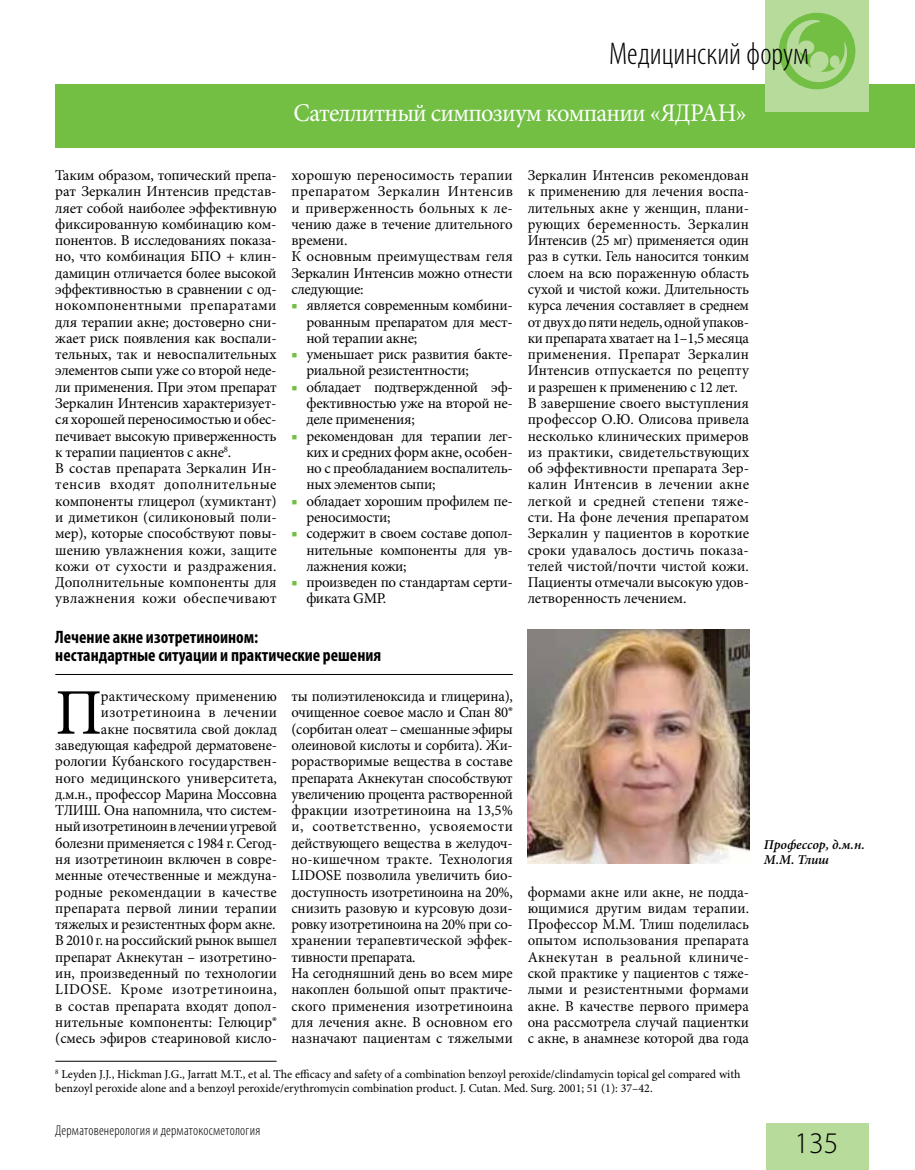
<style>
.page{position:relative;width:915px;height:1170px;background:#fff}
.page>*{position:absolute;margin:0;border:0;box-sizing:border-box;transform-origin:0 0}
.t1{font:65.1px "Minion Pro";color:#000}
.t2{font:300 condensed 31.5px "Myriad Pro";color:#000}
.t3{font:300 30px "Myriad Pro";color:#000}
.t4{font:25.5px "Minion Pro";letter-spacing:-.03em;color:#fff;scale:.96 1}
.t5{font:700 condensed 18px/18px "Myriad Pro";color:#000}
.t6{font:15px/16.4px "Minion Pro";letter-spacing:-.005em;color:#000}
.t7{font:300 condensed 14.25px "Myriad Pro";letter-spacing:.015em;color:#000}
.t8{font:italic 600 13.5px/15px "Minion Pro";color:#000}
.t9{font:12px/13.5px "Minion Pro";color:#000}
.s1{color:#72bf44}
</style>
<div class="page">
<div style="left:55px;top:84px;width:859px;height:63px;background:#72bf44"></div>
<div style="left:765px;top:1123px;width:102px;height:46px;background:#b7db9b"></div>
<div style="left:764px;top:0;width:103px;height:111px;background:#b7db9b"></div>
<div style="left:778px;top:13px;width:77px;height:76px;background:#72bf44;border-radius:50%"></div>
<svg style="left:784px;top:20px;width:63px;height:63px"></svg>
<hr style="left:55px;top:1060px;width:221px;height:1px;background:#000">
<img style="left:527px;top:629px;width:221px;height:234px">
<hr style="left:55px;top:674px;width:457px;height:1px;background:#000">
<h2 class="t2" style="left:608px;top:35px;width:201px">Медицинский форум</h2>
<h3 class="t4" style="left:293px;top:95px;width:473px">Сателлитный симпозиум компании «ЯДРАН»</h3>
<p class="t6" style="left:55px;top:167px;width:223px">Таким образом, топический препа&shy;рат Зеркалин Интенсив представ&shy;ляет собой наиболее эффективную фиксированную комбинацию ком&shy;понентов. В исследованиях показа&shy;но, что комбинация БПО + клин&shy;дамицин отличается более высокой эффективностью в сравнении с од&shy;нокомпонентными препаратами для терапии акне; достоверно сни&shy;жает риск появления как воспали&shy;тельных, так и невоспалительных элементов сыпи уже со второй неде&shy;ли применения. При этом препарат<br>Зеркалин Интенсив характеризует&shy;ся хорошей переносимостью и обес&shy;печивает высокую приверженность к терапии пациентов с акне<sup>8</sup>.<br>В состав препарата Зеркалин Ин&shy;тенсив входят дополнительные компоненты глицерол (хумиктант) и диметикон (силиконовый поли&shy;мер), которые способствуют повы&shy;шению увлажнения кожи, защите кожи от сухости и раздражения.<br>Дополнительные компоненты для увлажнения кожи обеспечивают</p>
<p class="t6" style="left:291px;top:167px;width:223px">хорошую переносимость терапии препаратом Зеркалин Интенсив и приверженность больных к ле&shy;чению даже в течение длительного времени.<br>К основным преимуществам геля<br>Зеркалин Интенсив можно отнести следующие:</p>
<p class="t6" style="left:306px;top:297px;width:208px;text-align:justify;text-indent:-15px"><span class="s1">■</span> является современным комбини&shy;рованным препаратом для мест&shy;ной терапии акне;</p>
<p class="t6" style="left:306px;top:346px;width:208px;text-indent:-15px"><span class="s1">■</span> уменьшает риск развития бакте&shy;риальной резистентности;</p>
<p class="t6" style="left:306px;top:379px;width:208px;text-align:justify;text-indent:-15px"><span class="s1">■</span> обладает подтвержденной эф&shy;фективностью уже на второй не&shy;деле применения;</p>
<p class="t6" style="left:306px;top:427px;width:208px;text-align:justify;text-indent:-15px"><span class="s1">■</span> рекомендован для терапии лег&shy;ких и средних форм акне, особен&shy;но с преобладанием воспалитель&shy;ных элементов сыпи;</p>
<p class="t6" style="left:306px;top:493px;width:208px;text-indent:-15px"><span class="s1">■</span> обладает хорошим профилем пе&shy;реносимости;</p>
<p class="t6" style="left:306px;top:525px;width:208px;text-align:justify;text-indent:-15px"><span class="s1">■</span> содержит в своем составе допол&shy;нительные компоненты для ув&shy;лажнения кожи;</p>
<p class="t6" style="left:306px;top:574px;width:208px;text-indent:-15px"><span class="s1">■</span> произведен по стандартам серти&shy;фиката GMP.</p>
<p class="t5" style="left:55px;top:628px;width:327px">Лечение акне изотретиноином:<br>нестандартные ситуации и практические решения</p>
<p class="t6" style="left:55px;top:688px;width:223px;text-align:right">рактическому применению изотретиноина в лечении<br>акне посвятила свой доклад заведующая кафедрой дерматовене&shy;рологии Кубанского государствен&shy;ного медицинского университета, д.м.н., профессор Марина Моссовна<br>ТЛИШ. Она напомнила, что систем&shy;ный изотретиноин в лечении угревой болезни применяется с 1984 г. Сегод&shy;ня изотретиноин включен в совре&shy;менные отечественные и междуна&shy;родные рекомендации в качестве препарата первой линии терапии тяжелых и резистентных форм акне.<br>В 2010 г. на российский рынок вышел препарат Акнекутан – изотретино&shy;ин, произведенный по технологии<br>LIDOSE. Кроме изотретиноина, в состав препарата входят допол&shy;нительные компоненты: Гелюцир® (смесь эфиров стеариновой кисло-</p>
<p class="t6" style="left:291px;top:688px;width:223px">ты полиэтиленоксида и глицерина), очищенное соевое масло и Спан 80® (сорбитан олеат – смешанные эфиры олеиновой кислоты и сорбита). Жи&shy;рорастворимые вещества в составе препарата Акнекутан способствуют увеличению процента растворенной фракции изотретиноина на 13,5% и, соответственно, усвояемости действующего вещества в желудоч&shy;но-кишечном тракте. Технология LIDOSE позволила увеличить био&shy;доступность изотретиноина на 20%, снизить разовую и курсовую дози&shy;ровку изотретиноина на 20% при со&shy;хранении терапевтической эффек&shy;тивности препарата.<br>На сегодняшний день во всем мире накоплен большой опыт практиче&shy;ского применения изотретиноина для лечения акне. В основном его назначают пациентам с тяжелыми</p>
<h1 class="t1" style="left:55px;top:669px;width:48px">П</h1>
<p class="t6" style="left:527px;top:167px;width:223px">Зеркалин Интенсив рекомендован к применению для лечения воспа&shy;лительных акне у женщин, плани&shy;рующих беременность. Зеркалин<br>Интенсив (25 мг) применяется один раз в сутки. Гель наносится тонким слоем на всю пораженную область сухой и чистой кожи. Длительность курса лечения составляет в среднем от двух до пяти недель, одной упаков&shy;ки препарата хватает на 1–1,5 месяца применения. Препарат Зеркалин<br>Интенсив отпускается по рецепту и разрешен к применению с 12 лет.<br>В завершение своего выступления профессор О.Ю. Олисова привела несколько клинических примеров из практики, свидетельствующих об эффективности препарата Зер&shy;калин Интенсив в лечении акне легкой и средней степени тяже&shy;сти. На фоне лечения препаратом<br>Зеркалин у пациентов в короткие сроки удавалось достичь показа&shy;телей чистой/почти чистой кожи.<br>Пациенты отмечали высокую удов&shy;летворенность лечением.</p>
<p class="t6" style="left:527px;top:883px;width:223px;text-align:justify">формами акне или акне, не подда&shy;ющимися другим видам терапии.<br>Профессор М.М. Тлиш поделилась опытом использования препарата Акнекутан в реальной клиниче&shy;ской практике у пациентов с тяже&shy;лыми и резистентными формами акне. В качестве первого примера она рассмотрела случай пациентки с акне, в анамнезе которой два года</p>
<p class="t9" style="left:55px;top:1067px;width:686px"><sup>8</sup> Leyden J.J., Hickman J.G., Jarratt M.T., et al. Тhe efficacy and safety of a combination benzoyl peroxide/clindamycin topical gel compared with benzoyl peroxide alone and a benzoyl peroxide/erythromycin combination product. J. Cutan. Med. Surg. 2001; 51 (1): 37–42.</p>
<p class="t7" style="left:55px;top:1121px;width:206px">Дерматовенерология и дерматокосметология</p>
<p class="t8" style="left:763px;top:836px;width:102px">Профессор, д.м.н.<br>М.М. Тлиш</p>
<h3 class="t3" style="left:794px;top:1126px;width:45px">135</h3>
</div>
